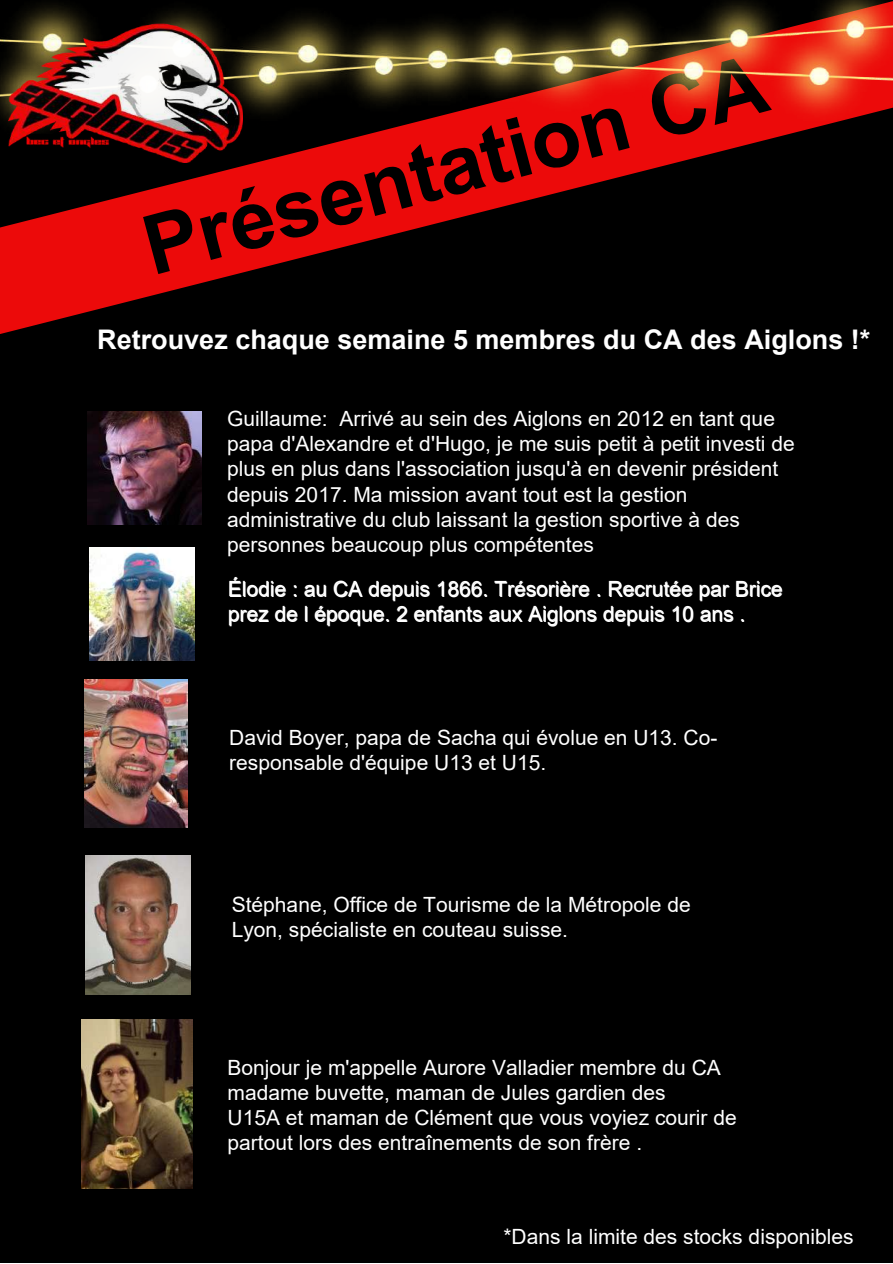
<style>
.page{position:relative;width:893px;height:1264px;background:#fff}
.page>*{position:absolute;margin:0;border:0;box-sizing:border-box;transform-origin:0 0}
.t1{font:700 82.35px "Arial";color:#000}
.t2{font:700 27px "Arial";color:#fff}
.t3{font:21px/25.2px "Arial";color:#fff}
</style>
<div class="page">
<div style="left:0;top:0;width:892px;height:1262px;background:#000"></div>
<svg style="left:0;top:133px;width:793px;height:201px"></svg>
<img style="left:0;top:0;width:892px;height:133px">
<img style="left:9px;top:9px;width:234px;height:153px">
<img style="left:90px;top:548px;width:104px;height:113px">
<img style="left:85px;top:679px;width:103px;height:148px">
<img style="left:85px;top:855px;width:105px;height:139px">
<img style="left:81px;top:1019px;width:112px;height:169px">
<img style="left:88px;top:411px;width:113px;height:114px">
<h1 class="t1" style="left:130px;top:192px;width:643px;rotate:-15deg">Présentation CA</h1>
<p class="t2" style="left:97px;top:321px;width:774px">Retrouvez chaque semaine 5 membres du CA des Aiglons !*</p>
<p class="t3" style="left:227px;top:406px;width:569px">Guillaume: Arrivé au sein des Aiglons en 2012 en tant que papa d'Alexandre et d'Hugo, je me suis petit à petit investi de plus en plus dans l'association jusqu'à en devenir président depuis 2017. Ma mission avant tout est la gestion administrative du club laissant la gestion sportive à des personnes beaucoup plus compétentes</p>
<p class="t3" style="left:228px;top:575px;width:556px">Élodie : au CA depuis 1866. Trésorière . Recrutée par Brice prez de l époque. 2 enfants aux Aiglons depuis 10 ans .</p>
<p class="t3" style="left:229px;top:724px;width:489px">David Boyer, papa de Sacha qui évolue en U13. Co&shy;responsable d'équipe U13 et U15.</p>
<p class="t3" style="left:232px;top:891px;width:460px">Stéphane, Office de Tourisme de la Métropole de<br>Lyon, spécialiste en couteau suisse.</p>
<p class="t3" style="left:227px;top:1054px;width:510px">Bonjour je m'appelle Aurore Valladier membre du CA madame buvette, maman de Jules gardien des<br>U15A et maman de Clément que vous voyiez courir de partout lors des entraînements de son frère .</p>
<p class="t3" style="left:503px;top:1223px;width:352px">*Dans la limite des stocks disponibles</p>
</div>
